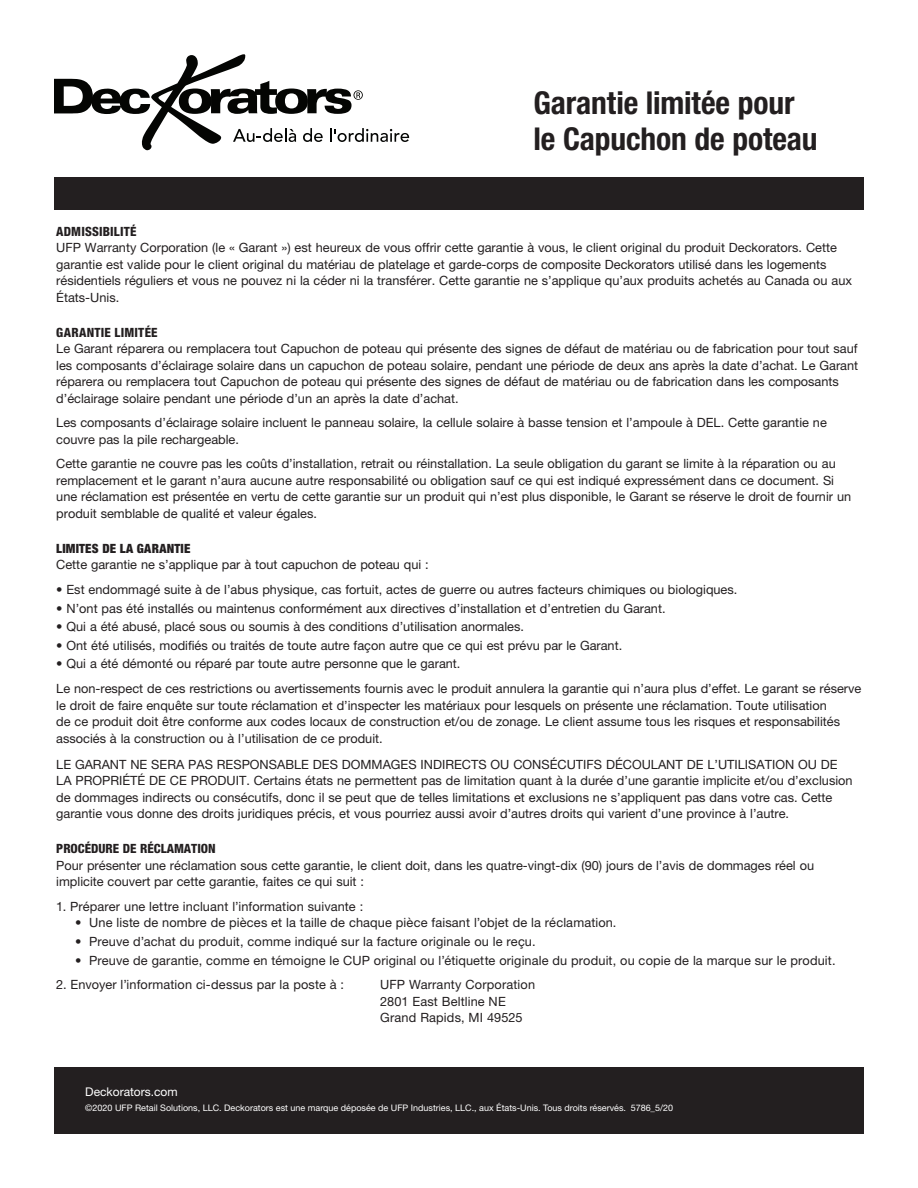
<style>
.page{position:relative;width:918px;height:1188px;background:#fff}
.page>*{position:absolute;margin:0;border:0;box-sizing:border-box;transform-origin:0 0}
.t1{font:700 condensed 31.5px/36px "Helvetica Neue LT Std";letter-spacing:-.005em;color:#231f20}
.t2{font:12.75px/16.5px "Helvetica Neue LT Std";color:#231f20}
.t3{font:800 condensed 12.75px "Helvetica Neue LT Std";letter-spacing:.02em;color:#231f20}
.t4{font:12px "Helvetica Neue LT Std";color:#fff}
.t5{font:9px "Helvetica Neue LT Std";color:#fff}
.s1{font-weight:800;font-stretch:condensed}
.s2{font-weight:900;font-stretch:condensed}
</style>
<div class="page">
<svg style="left:54px;top:54px;width:355px;height:96px"></svg>
<div style="left:54px;top:177px;width:810px;height:33px;background:#231f20"></div>
<div style="left:54px;top:1067px;width:810px;height:67px;background:#231f20"></div>
<p class="t1" style="left:534px;top:84px;width:285px">Garantie limitée pour le Capuchon de poteau</p>
<p class="t2" style="left:56px;top:223px;width:797px"><span class="s1">ADMISSIBILITÉ<br></span>UFP Warranty Corporation (le « Garant ») est heureux de vous offrir cette garantie à vous, le client original du produit Deckorators. Cette garantie est valide pour le client original du matériau de platelage et garde-corps de composite Deckorators utilisé dans les logements résidentiels réguliers et vous ne pouvez ni la céder ni la transférer. Cette garantie ne s’applique qu’aux produits achetés au Canada ou aux États-Unis.</p>
<p class="t3" style="left:56px;top:324px;width:103px">GARANTIE LIMITÉE</p>
<p class="t2" style="left:56px;top:340px;width:803px">Le Garant réparera ou remplacera tout Capuchon de poteau qui présente des signes de défaut de matériau ou de fabrication pour tout sauf les composants d’éclairage solaire dans un capuchon de poteau solaire, pendant une période de deux ans après la date d’achat. Le Garant réparera ou remplacera tout Capuchon de poteau qui présente des signes de défaut de matériau ou de fabrication dans les composants d’éclairage solaire pendant une période d’un an après la date d’achat.</p>
<p class="t2" style="left:56px;top:414px;width:772px">Les composants d’éclairage solaire incluent le panneau solaire, la cellule solaire à basse tension et l’ampoule à DEL. Cette garantie ne couvre pas la pile rechargeable.</p>
<p class="t2" style="left:56px;top:455px;width:796px">Cette garantie ne couvre pas les coûts d’installation, retrait ou réinstallation. La seule obligation du garant se limite à la réparation ou au remplacement et le garant n’aura aucune autre responsabilité ou obligation sauf ce qui est indiqué expressément dans ce document. Si une réclamation est présentée en vertu de cette garantie sur un produit qui n’est plus disponible, le Garant se réserve le droit de fournir un produit semblable de qualité et valeur égales.</p>
<p class="t2" style="left:56px;top:540px;width:374px"><span class="s2">LIMITES DE LA GARANTIE<br></span>Cette garantie ne s’applique par à tout capuchon de poteau qui :</p>
<p class="t2" style="left:56px;top:581px;width:683px">• Est endommagé suite à de l’abus physique, cas fortuit, actes de guerre ou autres facteurs chimiques ou biologiques.</p>
<p class="t2" style="left:56px;top:600px;width:611px">• N’ont pas été installés ou maintenus conformément aux directives d’installation et d’entretien du Garant.</p>
<p class="t2" style="left:56px;top:618px;width:469px">• Qui a été abusé, placé sous ou soumis à des conditions d’utilisation anormales.</p>
<p class="t2" style="left:56px;top:637px;width:568px">• Ont été utilisés, modifiés ou traités de toute autre façon autre que ce qui est prévu par le Garant.</p>
<p class="t2" style="left:56px;top:656px;width:406px">• Qui a été démonté ou réparé par toute autre personne que le garant.</p>
<p class="t2" style="left:56px;top:680px;width:807px">Le non-respect de ces restrictions ou avertissements fournis avec le produit annulera la garantie qui n’aura plus d’effet. Le garant se réserve le droit de faire enquête sur toute réclamation et d’inspecter les matériaux pour lesquels on présente une réclamation. Toute utilisation<br>de ce produit doit être conforme aux codes locaux de construction et/ou de zonage. Le client assume tous les risques et responsabilités associés à la construction ou à l’utilisation de ce produit.</p>
<p class="t2" style="left:56px;top:756px;width:798px">LE GARANT NE SERA PAS RESPONSABLE DES DOMMAGES INDIRECTS OU CONSÉCUTIFS DÉCOULANT DE L’UTILISATION OU DE LA PROPRIÉTÉ DE CE PRODUIT. Certains états ne permettent pas de limitation quant à la durée d’une garantie implicite et/ou d’exclusion de dommages indirects ou consécutifs, donc il se peut que de telles limitations et exclusions ne s’appliquent pas dans votre cas. Cette garantie vous donne des droits juridiques précis, et vous pourriez aussi avoir d’autres droits qui varient d’une province à l’autre.</p>
<p class="t2" style="left:56px;top:840px;width:759px"><span class="s1">PROCÉDURE DE RÉCLAMATION<br></span>Pour présenter une réclamation sous cette garantie, le client doit, dans les quatre-vingt-dix (90) jours de l’avis de dommages réel ou implicite couvert par cette garantie, faites ce qui suit :</p>
<p class="t2" style="left:56px;top:898px;width:308px">1. Préparer une lettre incluant l’information suivante :</p>
<p class="t2" style="left:75px;top:914px;width:543px">• Une liste de nombre de pièces et la taille de chaque pièce faisant l’objet de la réclamation.</p>
<p class="t2" style="left:75px;top:933px;width:462px">• Preuve d’achat du produit, comme indiqué sur la facture originale ou le reçu.</p>
<p class="t2" style="left:75px;top:952px;width:762px">• Preuve de garantie, comme en témoigne le CUP original ou l’étiquette originale du produit, ou copie de la marque sur le produit.</p>
<p class="t2" style="left:56px;top:976px;width:289px">2. Envoyer l’information ci-dessus par la poste à :</p>
<p class="t2" style="left:380px;top:976px;width:156px">UFP Warranty Corporation<br>2801 East Beltline NE</p>
<p class="t2" style="left:380px;top:1009px;width:144px">Grand Rapids, MI 49525</p>
<p class="t4" style="left:85px;top:1085px;width:94px">Deckorators.com</p>
<p class="t5" style="left:85px;top:1102px;width:589px">©2020 UFP Retail Solutions, LLC. Deckorators est une marque déposée de UFP Industries, LLC., aux États-Unis. Tous droits réservés. 5786_5/20</p>
</div>
